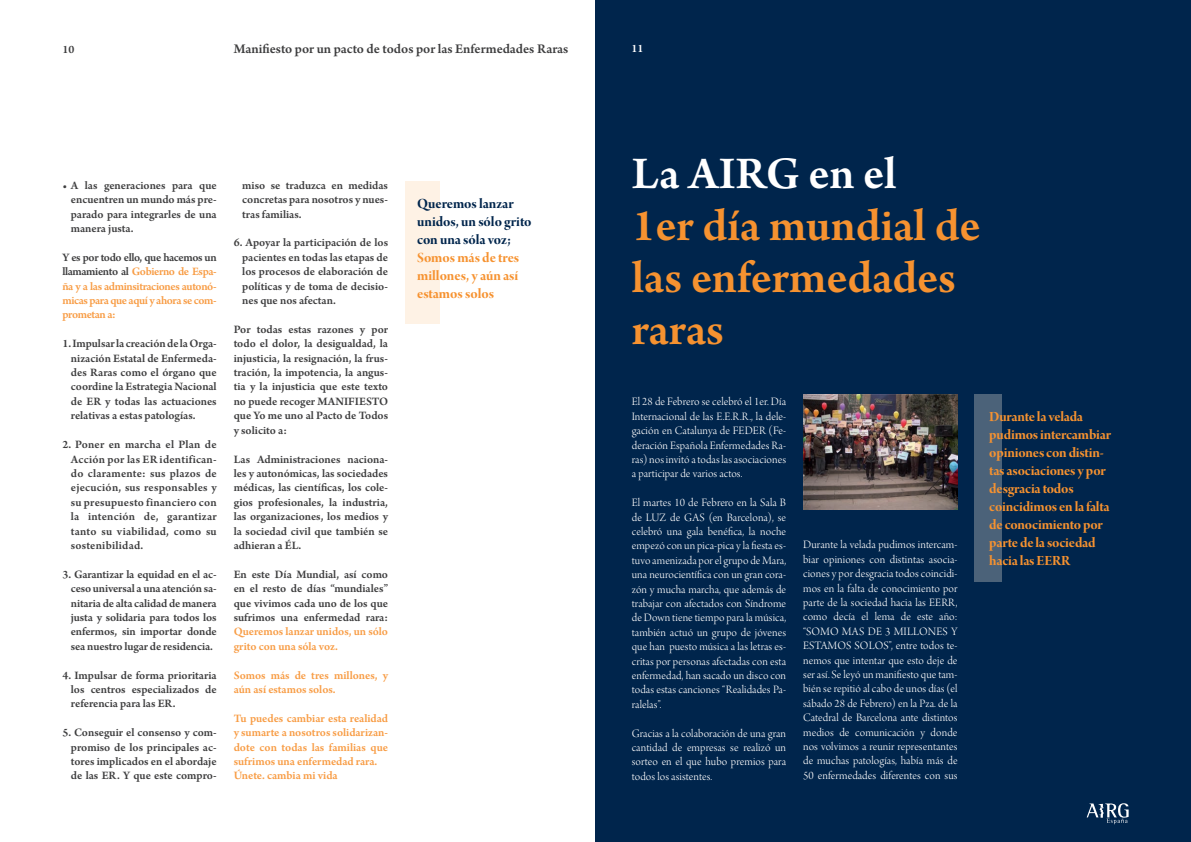
<style>
.page{position:relative;width:1191px;height:842px;background:#fff}
.page>*{position:absolute;margin:0;border:0;box-sizing:border-box;transform-origin:0 0}
.t1{font:600 48px/52px "Arno Pro";letter-spacing:-.005em;color:#f69230}
.t2{font:600 48px "Arno Pro";color:#fff}
.t3{font:15px/18px "Arno Pro Bold Display";letter-spacing:-.01em;color:#f69230}
.t4{font:15px/18px "Arno Pro Bold Display";letter-spacing:-.005em;color:#00254c}
.t5{font:600 14px "Arno Pro";color:#3e3e3f}
.numerat{font:600 12px/14.4px "Arno Pro";letter-spacing:-.005em;color:#3e3e3f;text-align:justify}
.t6{font:12px/14.4px "Arno Pro Light Display";letter-spacing:.01em;color:#fff;text-align:justify}
.Estilo_de_párrafo_1{font:600 12px/14.4px "Arno Pro";letter-spacing:-.005em;color:#f89c44;text-align:justify}
.t7{font:600 12px "Arno Pro";color:#fff}
.s1{color:#3e3e3f}
.s2{color:#f89c44}
</style>
<div class="page">
<div style="left:405px;top:181px;width:34px;height:142px;background:#fef2e5"></div>
<div style="left:595px;top:0;width:596px;height:842px;background:#00254c"></div>
<img style="left:803px;top:394px;width:154px;height:115px">
<div style="left:974px;top:394px;width:27px;height:187px;background:#4b6279"></div>
<svg style="left:1086px;top:803px;width:42px;height:21px"></svg>
<p class="numerat" style="left:62px;top:42px;width:13px">10</p>
<p class="t5" style="left:234px;top:40px;width:336px">Manifiesto por un pacto de todos por las Enfermedades Raras</p>
<p class="numerat" style="left:71px;top:179px;width:147px;text-indent:-9px">• A las generaciones para que encuentren un mundo más pre&shy;parado para integrarles de una manera justa.</p>
<p class="Estilo_de_párrafo_1" style="left:62px;top:251px;width:156px"><span class="s1">Y es por todo ello, que hacemos un llamamiento al</span> Gobierno de Espa&shy;ña y a las adminsitraciones autonó&shy;micas para que aquí y ahora se com&shy;prometan a:</p>
<p class="numerat" style="left:71px;top:337px;width:147px;text-indent:-8px">1. Impulsar la creación de la Orga&shy;nización Estatal de Enfermeda&shy;des Raras como el órgano que coordine la Estrategia Nacional de ER y todas las actuaciones relativas a estas patologías.</p>
<p class="numerat" style="left:71px;top:438px;width:147px;text-indent:-9px">2. Poner en marcha el Plan de Acción por las ER identifican&shy;do claramente: sus plazos de ejecución, sus responsables y su presupuesto financiero con la intención de, garantizar tanto su viabilidad, como su sostenibilidad.</p>
<p class="numerat" style="left:71px;top:567px;width:147px;text-indent:-8px">3. Garantizar la equidad en el ac&shy;ceso universal a una atención sa&shy;nitaria de alta calidad de manera justa y solidaria para todos los enfermos, sin importar donde sea nuestro lugar de residencia.</p>
<p class="numerat" style="left:71px;top:668px;width:147px;text-indent:-9px">4. Impulsar de forma prioritaria los centros especializados de referencia para las ER.</p>
<p class="numerat" style="left:71px;top:726px;width:147px;text-indent:-8px">5. Conseguir el consenso y com&shy;promiso de los principales ac&shy;tores implicados en el abordaje de las ER. Y que este compro-</p>
<p class="numerat" style="left:242px;top:179px;width:147px">miso se traduzca en medidas concretas para nosotros y nues&shy;tras familias.</p>
<p class="numerat" style="left:242px;top:236px;width:147px;text-indent:-9px">6. Apoyar la participación de los pacientes en todas las etapas de los procesos de elaboración de políticas y de toma de decisio&shy;nes que nos afectan.</p>
<p class="numerat" style="left:234px;top:323px;width:156px">Por todas estas razones y por todo el dolor, la desigualdad, la injusticia, la resignación, la frus&shy;tración, la impotencia, la angus&shy;tia y la injusticia que este texto no puede recoger MANIFIESTO que Yo me uno al Pacto de Todos y solicito a:</p>
<p class="numerat" style="left:234px;top:452px;width:156px">Las Administraciones naciona&shy;les y autonómicas, las sociedades médicas, las científicas, los cole&shy;gios profesionales, la industria, las organizaciones, los medios y la sociedad civil que también se adhieran a ÉL.</p>
<p class="numerat" style="left:234px;top:567px;width:156px">En este Día Mundial, así como en el resto de días “mundiales” que vivimos cada uno de los que sufrimos una enfermedad rara:<br><span class="s2">Queremos lanzar unidos, un sólo grito con una sóla voz.</span></p>
<p class="Estilo_de_párrafo_1" style="left:234px;top:668px;width:156px">Somos más de tres millones, y aún así estamos solos.</p>
<p class="Estilo_de_párrafo_1" style="left:234px;top:711px;width:156px">Tu puedes cambiar esta realidad y sumarte a nosotros solidarizan&shy;dote con todas las familias que sufrimos una enfermedad rara.</p>
<p class="Estilo_de_párrafo_1" style="left:234px;top:769px;width:106px">Únete. cambia mi vida</p>
<p class="t4" style="left:417px;top:196px;width:116px">Queremos lanzar unidos, un sólo grito con una sóla voz;</p>
<p class="t3" style="left:417px;top:250px;width:104px;text-align:justify">Somos más de tres millones, y aún así estamos solos</p>
<p class="t7" style="left:631px;top:42px;width:13px">11</p>
<p class="t2" style="left:632px;top:146px;width:266px">La AIRG en el</p>
<p class="t1" style="left:632px;top:202px;width:350px">1er día mundial de las enfermedades</p>
<p class="t1" style="left:632px;top:306px;width:94px">raras</p>
<p class="t6" style="left:632px;top:395px;width:156px">El 28 de Febrero se celebró el 1er. Día Internacional de las E.E.R.R., la dele&shy;gación en Catalunya de FEDER (Fe&shy;deración Española Enfermedades Ra&shy;ras) nos invitó a todas las asociaciones a participar de varios actos.</p>
<p class="t6" style="left:632px;top:496px;width:156px">El martes 10 de Febrero en la Sala B de LUZ de GAS (en Barcelona), se celebró una gala benéfica, la noche empezó con un pica-pica y la fiesta es&shy;tuvo amenizada por el grupo de Mara, una neurocientífica con un gran cora&shy;zón y mucha marcha, que además de trabajar con afectados con Síndrome de Down tiene tiempo para la música, también actuó un grupo de jóvenes que han puesto música a las letras es&shy;critas por personas afectadas con esta enfermedad, han sacado un disco con todas estas canciones “Realidades Pa&shy;ralelas”.</p>
<p class="t6" style="left:632px;top:727px;width:156px">Gracias a la colaboración de una gran cantidad de empresas se realizó un sorteo en el que hubo premios para todos los asistentes.</p>
<p class="t6" style="left:803px;top:538px;width:156px">Durante la velada pudimos intercam&shy;biar opiniones con distintas asocia&shy;ciones y por desgracia todos coincidi&shy;mos en la falta de conocimiento por parte de la sociedad hacia las EERR, como decía el lema de este año: “SOMO MAS DE 3 MILLONES Y ESTAMOS SOLOS”, entre todos te&shy;nemos que intentar que esto deje de ser así. Se leyó un manifiesto que tam&shy;bién se repitió al cabo de unos días (el sábado 28 de Febrero) en la Pza. de la Catedral de Barcelona ante distintos medios de comunicación y donde nos volvimos a reunir representantes de muchas patologías, había más de 50 enfermedades diferentes con sus</p>
<p class="t3" style="left:989px;top:408px;width:123px">Durante la velada pudimos intercambiar opiniones con distin&shy;tas asociaciones y por desgracia todos</p>
<p class="t3" style="left:989px;top:498px;width:122px">coincidimos en la falta de conocimiento por parte de la sociedad hacia las EERR</p>
</div>
